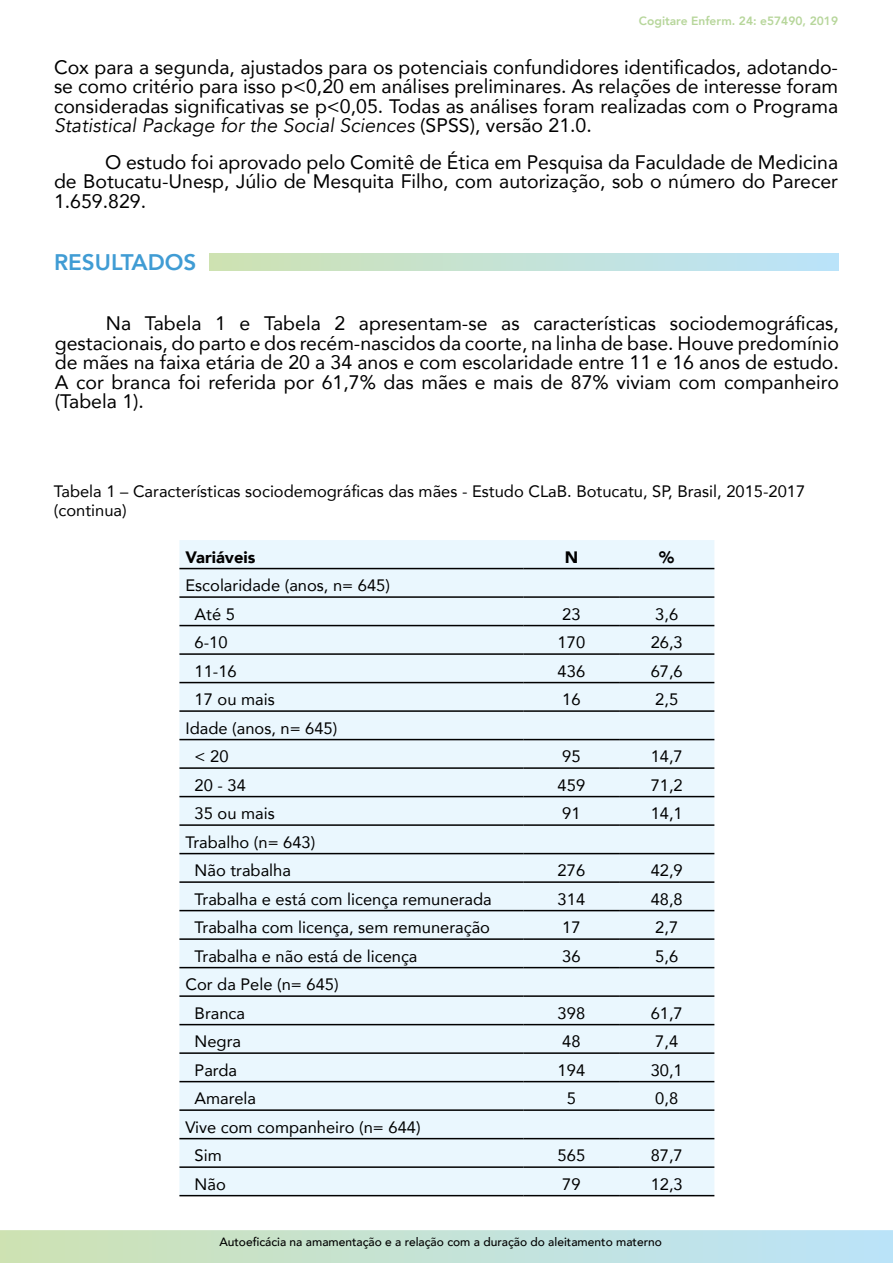
<style>
.page{position:relative;width:893px;height:1263px;background:#fff}
.page>*{position:absolute;margin:0;border:0;box-sizing:border-box;transform-origin:0 0}
.t1{font:800 22.5px "Avenir";color:#409cd4}
.t2{font:19.5px/19.5px "Avenir";color:#000;text-align:justify}
.t3{font:16.5px/28.5px "Avenir";color:#000}
.t4{font:900 16.5px "Avenir";color:#000}
.t5{font:500 12px "Avenir";color:#000}
.t6{font:800 12px "Avenir";color:#b7d69b}
.s1{font-style:italic}
</style>
<div class="page">
<svg style="left:0;top:1230px;width:893px;height:33px;background:#c4e2d6"></svg>
<div style="left:210px;top:254px;width:629px;height:16px;background:linear-gradient(to right,#cee2b2,#bae3fb)"></div>
<div style="left:179px;top:540px;width:535px;height:655px;background:#eaf7fe"></div>
<hr style="left:179px;top:568px;width:345px;height:1px;background:#000">
<hr style="left:524px;top:568px;width:95px;height:1px;background:#000">
<hr style="left:619px;top:568px;width:95px;height:1px;background:#000">
<hr style="left:179px;top:596px;width:345px;height:2px;background:#000">
<hr style="left:524px;top:596px;width:95px;height:2px;background:#000">
<hr style="left:619px;top:596px;width:95px;height:2px;background:#000">
<hr style="left:179px;top:625px;width:345px;height:1px;background:#000">
<hr style="left:524px;top:625px;width:95px;height:1px;background:#000">
<hr style="left:619px;top:625px;width:95px;height:1px;background:#000">
<hr style="left:179px;top:653px;width:345px;height:2px;background:#000">
<hr style="left:524px;top:653px;width:95px;height:2px;background:#000">
<hr style="left:619px;top:653px;width:95px;height:2px;background:#000">
<hr style="left:179px;top:682px;width:345px;height:1px;background:#000">
<hr style="left:524px;top:682px;width:95px;height:1px;background:#000">
<hr style="left:619px;top:682px;width:95px;height:1px;background:#000">
<hr style="left:179px;top:710px;width:345px;height:2px;background:#000">
<hr style="left:524px;top:710px;width:95px;height:2px;background:#000">
<hr style="left:619px;top:710px;width:95px;height:2px;background:#000">
<hr style="left:179px;top:739px;width:345px;height:1px;background:#000">
<hr style="left:524px;top:739px;width:95px;height:1px;background:#000">
<hr style="left:619px;top:739px;width:95px;height:1px;background:#000">
<hr style="left:179px;top:767px;width:345px;height:2px;background:#000">
<hr style="left:524px;top:767px;width:95px;height:2px;background:#000">
<hr style="left:619px;top:767px;width:95px;height:2px;background:#000">
<hr style="left:179px;top:796px;width:345px;height:1px;background:#000">
<hr style="left:524px;top:796px;width:95px;height:1px;background:#000">
<hr style="left:619px;top:796px;width:95px;height:1px;background:#000">
<hr style="left:179px;top:824px;width:345px;height:2px;background:#000">
<hr style="left:524px;top:824px;width:95px;height:2px;background:#000">
<hr style="left:619px;top:824px;width:95px;height:2px;background:#000">
<hr style="left:179px;top:853px;width:345px;height:1px;background:#000">
<hr style="left:524px;top:853px;width:95px;height:1px;background:#000">
<hr style="left:619px;top:853px;width:95px;height:1px;background:#000">
<hr style="left:179px;top:881px;width:345px;height:2px;background:#000">
<hr style="left:524px;top:881px;width:95px;height:2px;background:#000">
<hr style="left:619px;top:881px;width:95px;height:2px;background:#000">
<hr style="left:179px;top:910px;width:345px;height:1px;background:#000">
<hr style="left:524px;top:910px;width:95px;height:1px;background:#000">
<hr style="left:619px;top:910px;width:95px;height:1px;background:#000">
<hr style="left:179px;top:938px;width:345px;height:2px;background:#000">
<hr style="left:524px;top:938px;width:95px;height:2px;background:#000">
<hr style="left:619px;top:938px;width:95px;height:2px;background:#000">
<hr style="left:179px;top:967px;width:345px;height:1px;background:#000">
<hr style="left:524px;top:967px;width:95px;height:1px;background:#000">
<hr style="left:619px;top:967px;width:95px;height:1px;background:#000">
<hr style="left:179px;top:995px;width:345px;height:2px;background:#000">
<hr style="left:524px;top:995px;width:95px;height:2px;background:#000">
<hr style="left:619px;top:995px;width:95px;height:2px;background:#000">
<hr style="left:179px;top:1024px;width:345px;height:1px;background:#000">
<hr style="left:524px;top:1024px;width:95px;height:1px;background:#000">
<hr style="left:619px;top:1024px;width:95px;height:1px;background:#000">
<hr style="left:179px;top:1052px;width:345px;height:2px;background:#000">
<hr style="left:524px;top:1052px;width:95px;height:2px;background:#000">
<hr style="left:619px;top:1052px;width:95px;height:2px;background:#000">
<hr style="left:179px;top:1081px;width:345px;height:1px;background:#000">
<hr style="left:524px;top:1081px;width:95px;height:1px;background:#000">
<hr style="left:619px;top:1081px;width:95px;height:1px;background:#000">
<hr style="left:179px;top:1109px;width:345px;height:2px;background:#000">
<hr style="left:524px;top:1109px;width:95px;height:2px;background:#000">
<hr style="left:619px;top:1109px;width:95px;height:2px;background:#000">
<hr style="left:179px;top:1138px;width:345px;height:1px;background:#000">
<hr style="left:524px;top:1138px;width:95px;height:1px;background:#000">
<hr style="left:619px;top:1138px;width:95px;height:1px;background:#000">
<hr style="left:179px;top:1166px;width:345px;height:2px;background:#000">
<hr style="left:524px;top:1166px;width:95px;height:2px;background:#000">
<hr style="left:619px;top:1166px;width:95px;height:2px;background:#000">
<hr style="left:179px;top:1195px;width:345px;height:1px;background:#000">
<hr style="left:524px;top:1195px;width:95px;height:1px;background:#000">
<hr style="left:619px;top:1195px;width:95px;height:1px;background:#000">
<p class="t6" style="left:639px;top:12px;width:201px">Cogitare Enferm. 24: e57490, 2019</p>
<p class="t2" style="left:54px;top:56px;width:786px">Cox para a segunda, ajustados para os potenciais confundidores identificados, adotando&shy;se como critério para isso p&lt;0,20 em análises preliminares. As relações de interesse foram consideradas significativas se p&lt;0,05. Todas as análises foram realizadas com o Programa <span class="s1">Statistical Package for the Social Sciences</span> (SPSS), versão 21.0.</p>
<p class="t2" style="left:54px;top:151px;width:786px;text-indent:51px">O estudo foi aprovado pelo Comitê de Ética em Pesquisa da Faculdade de Medicina de Botucatu-Unesp, Júlio de Mesquita Filho, com autorização, sob o número do Parecer 1.659.829.</p>
<p class="t1" style="left:54px;top:245px;width:144px">RESULTADOS</p>
<p class="t2" style="left:55px;top:313px;width:786px;text-indent:51px">Na Tabela 1 e Tabela 2 apresentam-se as características sociodemográficas, gestacionais, do parto e dos recém-nascidos da coorte, na linha de base. Houve predomínio de mães na faixa etária de 20 a 34 anos e com escolaridade entre 11 e 16 anos de estudo.<br>A cor branca foi referida por 61,7% das mães e mais de 87% viviam com companheiro (Tabela 1).</p>
<p class="t3" style="left:54px;top:481px;width:753px;line-height:18.8px">Tabela 1 – Características sociodemográficas das mães - Estudo CLaB. Botucatu, SP, Brasil, 2015-2017 (continua)</p>
<p class="t4" style="left:185px;top:543px;width:72px">Variáveis</p>
<p class="t4" style="left:565px;top:543px;width:15px">N</p>
<p class="t4" style="left:659px;top:543px;width:16px">%</p>
<p class="t3" style="left:195px;top:571px;width:197px;text-indent:-9px">Escolaridade (anos, n= 645)<br>Até 5</p>
<p class="t3" style="left:562px;top:599px;width:20px">23</p>
<p class="t3" style="left:655px;top:599px;width:24px">3,6</p>
<p class="t3" style="left:195px;top:628px;width:35px">6-10</p>
<p class="t3" style="left:558px;top:628px;width:29px">170</p>
<p class="t3" style="left:651px;top:628px;width:34px">26,3</p>
<p class="t3" style="left:195px;top:656px;width:44px">11-16</p>
<p class="t3" style="left:558px;top:656px;width:29px">436</p>
<p class="t3" style="left:651px;top:656px;width:34px">67,6</p>
<p class="t3" style="left:195px;top:685px;width:82px">17 ou mais</p>
<p class="t3" style="left:562px;top:685px;width:20px">16</p>
<p class="t3" style="left:655px;top:685px;width:24px">2,5</p>
<p class="t3" style="left:195px;top:713px;width:144px;text-indent:-9px">Idade (anos, n= 645) &lt; 20</p>
<p class="t3" style="left:562px;top:742px;width:20px">95</p>
<p class="t3" style="left:651px;top:742px;width:34px">14,7</p>
<p class="t3" style="left:195px;top:770px;width:53px">20 - 34</p>
<p class="t3" style="left:558px;top:770px;width:29px">459</p>
<p class="t3" style="left:651px;top:770px;width:34px">71,2</p>
<p class="t3" style="left:195px;top:798px;width:82px">35 ou mais</p>
<p class="t3" style="left:562px;top:798px;width:20px">91</p>
<p class="t3" style="left:651px;top:798px;width:34px">14,1</p>
<p class="t3" style="left:195px;top:827px;width:122px;text-indent:-9px">Trabalho (n= 643)<br>Não trabalha</p>
<p class="t3" style="left:558px;top:855px;width:29px">276</p>
<p class="t3" style="left:651px;top:855px;width:34px">42,9</p>
<p class="t3" style="left:195px;top:884px;width:299px">Trabalha e está com licença remunerada</p>
<p class="t3" style="left:558px;top:884px;width:29px">314</p>
<p class="t3" style="left:651px;top:884px;width:34px">48,8</p>
<p class="t3" style="left:195px;top:912px;width:297px">Trabalha com licença, sem remuneração</p>
<p class="t3" style="left:562px;top:912px;width:20px">17</p>
<p class="t3" style="left:655px;top:912px;width:24px">2,7</p>
<p class="t3" style="left:195px;top:941px;width:224px">Trabalha e não está de licença</p>
<p class="t3" style="left:562px;top:941px;width:20px">36</p>
<p class="t3" style="left:655px;top:941px;width:24px">5,6</p>
<p class="t3" style="left:195px;top:969px;width:145px;text-indent:-9px">Cor da Pele (n= 645)<br>Branca</p>
<p class="t3" style="left:558px;top:998px;width:29px">398</p>
<p class="t3" style="left:651px;top:998px;width:34px">61,7</p>
<p class="t3" style="left:195px;top:1026px;width:48px">Negra</p>
<p class="t3" style="left:562px;top:1026px;width:20px">48</p>
<p class="t3" style="left:655px;top:1026px;width:24px">7,4</p>
<p class="t3" style="left:195px;top:1055px;width:44px">Parda</p>
<p class="t3" style="left:558px;top:1055px;width:29px">194</p>
<p class="t3" style="left:651px;top:1055px;width:34px">30,1</p>
<p class="t3" style="left:195px;top:1083px;width:63px">Amarela</p>
<p class="t3" style="left:567px;top:1083px;width:11px">5</p>
<p class="t3" style="left:655px;top:1083px;width:24px">0,8</p>
<p class="t3" style="left:195px;top:1112px;width:227px;text-indent:-9px">Vive com companheiro (n= 644)<br>Sim</p>
<p class="t3" style="left:558px;top:1140px;width:29px">565</p>
<p class="t3" style="left:651px;top:1140px;width:34px">87,7</p>
<p class="t3" style="left:195px;top:1169px;width:33px">Não</p>
<p class="t3" style="left:562px;top:1169px;width:20px">79</p>
<p class="t3" style="left:651px;top:1169px;width:34px">12,3</p>
<p class="t5" style="left:219px;top:1232px;width:444px">Autoeficácia na amamentação e a relação com a duração do aleitamento materno</p>
</div>
